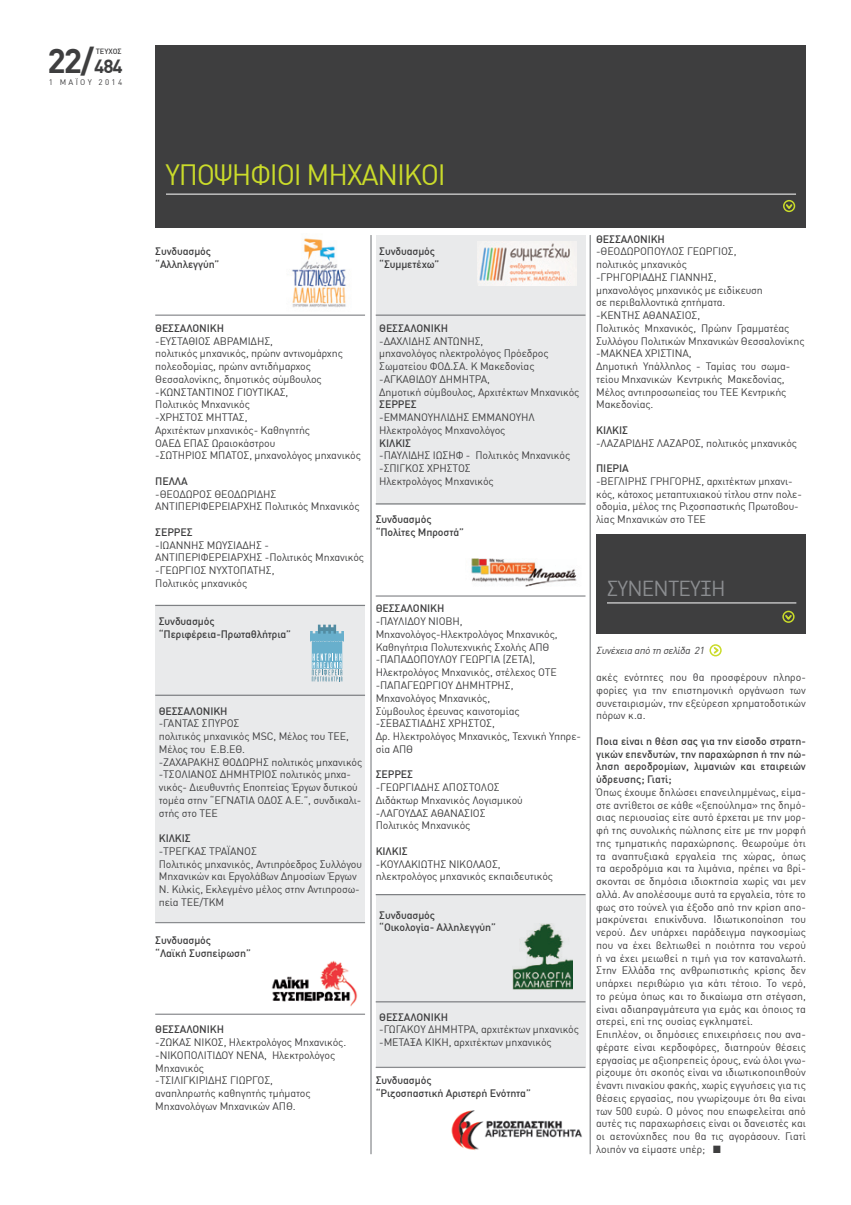
<style>
.page{position:relative;width:851px;height:1205px;background:#fff}
.page>*{position:absolute;margin:0;border:0;box-sizing:border-box;transform-origin:0 0}
.t1{font:700 33.75px "DIN Greek";color:#3e3e3f}
.t2{font:28.75px "DIN Greek";letter-spacing:-.04em;color:#cadb2a}
.t3{font:21.25px "DIN Greek";letter-spacing:-.04em;color:#8b8d90}
.t4{font:10.62px/12.8px "DIN Greek";letter-spacing:-.01em;color:#3e3e3f}
.t5{font:500 10.62px/12.8px "DIN Greek";letter-spacing:-.01em;color:#3e3e3f}
.t6{font:italic 10px "DIN Greek";color:#3e3e3f}
.t7{font:8px "DIN Greek";letter-spacing:.29em;color:#3e3e3f}
.t8{font:500 7.5px "DIN Greek";color:#3e3e3f}
.s1{font-size:18.75px}
</style>
<div class="page">
<div style="left:155px;top:605px;width:210px;height:317px;background:#e9eaeb"></div>
<div style="left:375px;top:235px;width:210px;height:269px;background:#e9eaeb"></div>
<div style="left:375px;top:894px;width:210px;height:173px;background:#e9eaeb"></div>
<img style="left:451px;top:1110px;width:131px;height:40px">
<svg style="left:712px;top:645px;width:8px;height:10px"></svg>
<div style="left:709px;top:644px;width:12px;height:12px;border:2px solid #cadb2a;border-radius:50%"></div>
<div style="left:155px;top:45px;width:650px;height:182px;background:#3e3e3f"></div>
<hr style="left:166px;top:194px;width:629px;height:1px;background:#fff">
<svg style="left:785px;top:203px;width:9px;height:8px"></svg>
<div style="left:782px;top:200px;width:13px;height:12px;border:2px solid #cadb2a;border-radius:50%"></div>
<div style="left:596px;top:534px;width:209px;height:100px;background:#3e3e3f"></div>
<svg style="left:785px;top:615px;width:8px;height:7px"></svg>
<div style="left:782px;top:611px;width:12px;height:12px;border:2px solid #cadb2a;border-radius:50%"></div>
<hr style="left:607px;top:602px;width:189px;height:1px;background:#fff">
<svg style="left:310px;top:625px;width:34px;height:56px"></svg>
<img style="left:477px;top:242px;width:99px;height:44px">
<img style="left:292px;top:238px;width:54px;height:70px">
<img style="left:271px;top:960px;width:87px;height:47px">
<img style="left:471px;top:558px;width:106px;height:29px">
<img style="left:512px;top:923px;width:61px;height:67px">
<hr style="left:155px;top:314px;width:210px;height:2px;background:#8b8d90">
<hr style="left:155px;top:605px;width:210px;height:1px;background:#8b8d90">
<hr style="left:155px;top:694px;width:210px;height:2px;background:#8b8d90">
<hr style="left:155px;top:922px;width:210px;height:1px;background:#8b8d90">
<hr style="left:155px;top:1013px;width:210px;height:2px;background:#8b8d90">
<hr style="left:375px;top:314px;width:210px;height:2px;background:#8b8d90">
<hr style="left:375px;top:503px;width:210px;height:1px;background:#8b8d90">
<hr style="left:375px;top:595px;width:210px;height:2px;background:#8b8d90">
<hr style="left:375px;top:894px;width:210px;height:1px;background:#8b8d90">
<hr style="left:375px;top:1001px;width:210px;height:1px;background:#8b8d90">
<hr style="left:375px;top:1067px;width:210px;height:1px;background:#8b8d90">
<hr style="left:370px;top:235px;width:1px;height:919px;background:#8b8d90">
<hr style="left:589px;top:235px;width:1px;height:919px;background:#8b8d90">
<h1 class="t1" style="left:47px;top:41px;width:77px">22/<span class="s1">484</span></h1>
<p class="t7" style="left:49px;top:78px;width:75px">1 MAΪOY 2014</p>
<p class="t8" style="left:96px;top:47px;width:27px">ΤΕΥΧΟΣ</p>
<h2 class="t2" style="left:165px;top:158px;width:282px">ΥΠΟΨΗΦΙΟΙ ΜΗΧΑΝΙΚΟΙ</h2>
<p class="t5" style="left:155px;top:245px;width:66px">Συνδυασμός “Αλληλεγγύη”</p>
<p class="t5" style="left:379px;top:245px;width:62px">Συνδυασμός “Συμμετέχω”</p>
<p class="t5" style="left:155px;top:322px;width:70px">ΘΕΣΣΑΛΟΝΙΚΗ</p>
<p class="t4" style="left:155px;top:334px;width:207px">-ΕΥΣΤΑΘΙΟΣ ΑΒΡΑΜΙΔΗΣ,<br>πολιτικός μηχανικός, πρώην αντινομάρχης πολεοδομίας, πρώην αντιδήμαρχος<br>Θεσσαλονίκης, δημοτικός σύμβουλος -ΚΩΝΣΤΑΝΤΙΝΟΣ ΓΙΟΥΤΙΚΑΣ,<br>Πολιτικός Μηχανικός<br>-ΧΡΗΣΤΟΣ ΜΗΤΤΑΣ,<br>Αρχιτέκτων μηχανικός- Καθηγητής<br>ΟΑΕΔ ΕΠΑΣ Ωραιοκάστρου<br>-ΣΩΤΗΡΙΟΣ ΜΠΑΤΟΣ, μηχανολόγος μηχανικός</p>
<p class="t5" style="left:155px;top:475px;width:34px">ΠΕΛΛΑ</p>
<p class="t4" style="left:155px;top:487px;width:206px">-ΘΕΟΔΩΡΟΣ ΘΕΟΔΩΡΙΔΗΣ<br>ΑΝΤΙΠΕΡΙΦΕΡΕΙΑΡΧΗΣ Πολιτικός Μηχανικός</p>
<p class="t5" style="left:155px;top:526px;width:39px">ΣΕΡΡΕΣ</p>
<p class="t4" style="left:155px;top:538px;width:210px">-ΙΩΑΝΝΗΣ ΜΩΥΣΙΑΔΗΣ -<br>ΑΝΤΙΠΕΡΙΦΕΡΕΙΑΡΧΗΣ -Πολιτικός Μηχανικός -ΓΕΩΡΓΙΟΣ ΝΥΧΤΟΠΑΤΗΣ,<br>Πολιτικός μηχανικός</p>
<p class="t5" style="left:159px;top:615px;width:134px">Συνδυασμός “Περιφέρεια-Πρωταθλήτρια”</p>
<p class="t5" style="left:159px;top:704px;width:70px">ΘΕΣΣΑΛΟΝΙΚΗ</p>
<p class="t4" style="left:159px;top:717px;width:205px">-ΓΑΝΤΑΣ ΣΠΥΡΟΣ<br>πολιτικός μηχανικός MSC, Μέλος του ΤΕΕ,<br>Μέλος του Ε.Β.ΕΘ.<br>-ΖΑΧΑΡΑΚΗΣ ΘΟΔΩΡΗΣ πολιτικός μηχανικός -ΤΣΟΛΙΑΝΟΣ ΔΗΜΗΤΡΙΟΣ πολιτικός μηχα&shy;νικός- Διευθυντής Εποπτείας Έργων δυτικού τομέα στην “ΕΓΝΑΤΙΑ ΟΔΟΣ Α.Ε.”, συνδικαλι&shy;στής στο ΤΕΕ</p>
<p class="t5" style="left:159px;top:832px;width:33px">ΚΙΛΚΙΣ</p>
<p class="t4" style="left:159px;top:844px;width:205px">-ΤΡΕΓΚΑΣ ΤΡΑΪΑΝΟΣ<br>Πολιτικός μηχανικός, Αντιπρόεδρος Συλλόγου<br>Μηχανικών και Εργολάβων Δημοσίων Έργων<br>Ν. Κιλκίς, Εκλεγμένο μέλος στην Αντιπροσω&shy;πεία ΤΕΕ/ΤΚΜ</p>
<p class="t5" style="left:155px;top:934px;width:97px">Συνδυασμός<br>“Λαϊκή Συσπείρωση”</p>
<p class="t5" style="left:379px;top:322px;width:70px">ΘΕΣΣΑΛΟΝΙΚΗ</p>
<p class="t4" style="left:379px;top:334px;width:202px">-ΔΑΧΛΙΔΗΣ ΑΝΤΩΝΗΣ,<br>μηχανολόγος ηλεκτρολόγος Πρόεδρος<br>Σωματείου ΦΟΔ.ΣΑ. Κ Μακεδονίας -ΑΓΚΑΘΙΔΟΥ ΔΗΜΗΤΡΑ,<br>Δημοτική σύμβουλος, Αρχιτέκτων Μηχανικός</p>
<p class="t5" style="left:379px;top:398px;width:39px">ΣΕΡΡΕΣ</p>
<p class="t4" style="left:379px;top:411px;width:157px">-ΕΜΜΑΝΟΥΗΛΙΔΗΣ ΕΜΜΑΝΟΥΗΛ<br>Ηλεκτρολόγος Μηχανολόγος</p>
<p class="t5" style="left:379px;top:436px;width:33px">ΚΙΛΚΙΣ</p>
<p class="t4" style="left:379px;top:449px;width:192px">-ΠΑΥΛΙΔΗΣ ΙΩΣΗΦ - Πολιτικός Μηχανικός -ΣΠΙΓΚΟΣ ΧΡΗΣΤΟΣ<br>Ηλεκτρολόγος Μηχανικός</p>
<p class="t5" style="left:375px;top:513px;width:90px">Συνδυασμός “Πολίτες Μπροστά”</p>
<p class="t5" style="left:375px;top:602px;width:70px">ΘΕΣΣΑΛΟΝΙΚΗ</p>
<p class="t4" style="left:375px;top:615px;width:207px">-ΠΑΥΛΙΔΟΥ ΝΙΟΒΗ,<br>Μηχανολόγος-Ηλεκτρολόγος Μηχανικός,<br>Καθηγήτρια Πολυτεχνικής Σχολής ΑΠΘ -ΠΑΠΑΔΟΠΟΥΛΟΥ ΓΕΩΡΓΙΑ (ΖΕΤΑ),<br>Ηλεκτρολόγος Μηχανικός, στέλεχος ΟΤΕ -ΠΑΠΑΓΕΩΡΓΙΟΥ ΔΗΜΗΤΡΗΣ,<br>Μηχανολόγος Μηχανικός,<br>Σύμβουλος έρευνας καινοτομίας -ΣΕΒΑΣΤΙΑΔΗΣ ΧΡΗΣΤΟΣ,<br>Δρ. Ηλεκτρολόγος Μηχανικός, Τεχνική Υπηρε&shy;σία ΑΠΘ</p>
<p class="t5" style="left:375px;top:768px;width:39px">ΣΕΡΡΕΣ</p>
<p class="t4" style="left:375px;top:781px;width:149px">-ΓΕΩΡΓΙΑΔΗΣ ΑΠΟΣΤΟΛΟΣ<br>Διδάκτωρ Μηχανικός Λογισμικού -ΛΑΓΟΥΔΑΣ ΑΘΑΝΑΣΙΟΣ<br>Πολιτικός Μηχανικός</p>
<p class="t5" style="left:375px;top:844px;width:33px">ΚΙΛΚΙΣ</p>
<p class="t4" style="left:375px;top:857px;width:179px">-ΚΟΥΛΑΚΙΩΤΗΣ ΝΙΚΟΛΑΟΣ, ηλεκτρολόγος μηχανικός εκπαιδευτικός</p>
<p class="t5" style="left:379px;top:908px;width:118px">Συνδυασμός<br>“Οικολογία- Αλληλεγγύη”</p>
<p class="t5" style="left:155px;top:1023px;width:70px">ΘΕΣΣΑΛΟΝΙΚΗ</p>
<p class="t4" style="left:155px;top:1036px;width:192px">-ΖΩΚΑΣ ΝΙΚΟΣ, Ηλεκτρολόγος Μηχανικός. -ΝΙΚΟΠΟΛΙΤΙΔΟΥ ΝΕΝΑ, Ηλεκτρολόγος<br>Μηχανικός<br>-ΤΣΙΛΙΓΚΙΡΙΔΗΣ ΓΙΩΡΓΟΣ,<br>αναπληρωτής καθηγητής τμήματος<br>Μηχανολόγων Μηχανικών ΑΠΘ.</p>
<p class="t5" style="left:379px;top:1010px;width:70px">ΘΕΣΣΑΛΟΝΙΚΗ</p>
<p class="t4" style="left:379px;top:1023px;width:201px">-ΓΩΓΑΚΟΥ ΔΗΜΗΤΡΑ, αρχιτέκτων μηχανικός -ΜΕΤΑΞΑ ΚΙΚΗ, αρχιτέκτων μηχανικός</p>
<p class="t5" style="left:375px;top:1074px;width:157px">Συνδυασμός<br>“Ριζοσπαστική Αριστερή Ενότητα”</p>
<p class="t5" style="left:596px;top:232px;width:70px">ΘΕΣΣΑΛΟΝΙΚΗ</p>
<p class="t4" style="left:596px;top:245px;width:210px">-ΘΕΟΔΩΡΟΠΟΥΛΟΣ ΓΕΩΡΓΙΟΣ,<br>πολιτικός μηχανικός<br>-ΓΡΗΓΟΡΙΑΔΗΣ ΓΙΑΝΝΗΣ,<br>μηχανολόγος μηχανικός με ειδίκευση<br>σε περιβαλλοντικά ζητήματα.<br>-ΚΕΝΤΗΣ ΑΘΑΝΑΣΙΟΣ,<br>Πολιτικός Μηχανικός, Πρώην Γραμματέας<br>Συλλόγου Πολιτικών Μηχανικών Θεσσαλονίκης -ΜΑΚΝΕΑ ΧΡΙΣΤΙΝΑ,<br>Δημοτική Υπάλληλος - Ταμίας του σωμα&shy;τείου Μηχανικών Κεντρικής Μακεδονίας,<br>Μέλος αντιπροσωπείας του ΤΕΕ Κεντρικής<br>Μακεδονίας.</p>
<p class="t5" style="left:596px;top:424px;width:33px">ΚΙΛΚΙΣ</p>
<p class="t4" style="left:596px;top:436px;width:202px">-ΛΑΖΑΡΙΔΗΣ ΛΑΖΑΡΟΣ, πολιτικός μηχανικός</p>
<p class="t5" style="left:596px;top:462px;width:34px">ΠΙΕΡΙΑ</p>
<p class="t4" style="left:596px;top:475px;width:207px">-ΒΕΓΛΙΡΗΣ ΓΡΗΓΟΡΗΣ, αρχιτέκτων μηχανι&shy;κός, κάτοχος μεταπτυχιακού τίτλου στην πολε&shy;οδομία, μέλος της Ριζοσπαστικής Πρωτοβου&shy;λίας Μηχανικών στο ΤΕΕ</p>
<h3 class="t3" style="left:606px;top:576px;width:120px">ΣYNENTEYΞH</h3>
<p class="t6" style="left:596px;top:644px;width:112px">Συνέχεια από τη σελίδα 21</p>
<p class="t4" style="left:596px;top:671px;width:211px;text-align:justify">ακές ενότητες που θα προσφέρουν πληρο&shy;φορίες για την επιστημονική οργάνωση των συνεταιρισμών, την εξεύρεση χρηματοδοτικών πόρων κ.α.</p>
<p class="t5" style="left:596px;top:734px;width:211px;text-align:justify">Ποια είναι η θέση σας για την είσοδο στρατη&shy;γικών επενδυτών, την παραχώρηση ή την πώ&shy;ληση αεροδρομίων, λιμανιών και εταιρειών ύδρευσης; Γιατί;</p>
<p class="t4" style="left:596px;top:786px;width:211px">Όπως έχουμε δηλώσει επανειλημμένως, είμα&shy;στε αντίθετοι σε κάθε «ξεπούλημα» της δημό&shy;σιας περιουσίας είτε αυτό έρχεται με την μορ&shy;φή της συνολικής πώλησης είτε με την μορφή της τμηματικής παραχώρησης. Θεωρούμε ότι τα αναπτυξιακά εργαλεία της χώρας, όπως τα αεροδρόμια και τα λιμάνια, πρέπει να βρί&shy;σκονται σε δημόσια ιδιοκτησία χωρίς ναι μεν αλλά. Αν απολέσουμε αυτά τα εργαλεία, τότε το φως στο τούνελ για έξοδο από την κρίση απο&shy;μακρύνεται επικίνδυνα. Ιδιωτικοποίηση του νερού. Δεν υπάρχει παράδειγμα παγκοσμίως που να έχει βελτιωθεί η ποιότητα του νερού ή να έχει μειωθεί η τιμή για τον καταναλωτή.<br>Στην Ελλάδα της ανθρωπιστικής κρίσης δεν υπάρχει περιθώριο για κάτι τέτοιο. Το νερό, το ρεύμα όπως και το δικαίωμα στη στέγαση, είναι αδιαπραγμάτευτα για εμάς και όποιος τα στερεί, επί της ουσίας εγκληματεί.<br>Επιπλέον, οι δημόσιες επιχειρήσεις που ανα&shy;φέρατε είναι κερδοφόρες, διατηρούν θέσεις εργασίας με αξιοπρεπείς όρους, ενώ όλοι γνω&shy;ρίζουμε ότι σκοπός είναι να ιδιωτικοποιηθούν έναντι πινακίου φακής, χωρίς εγγυήσεις για τις θέσεις εργασίας, που γνωρίζουμε ότι θα είναι των 500 ευρώ. Ο μόνος που επωφελείται από αυτές τις παραχωρήσεις είναι οι δανειστές και οι αετονύχηδες που θα τις αγοράσουν. Γιατί λοιπόν να είμαστε υπέρ; ■</p>
</div>
